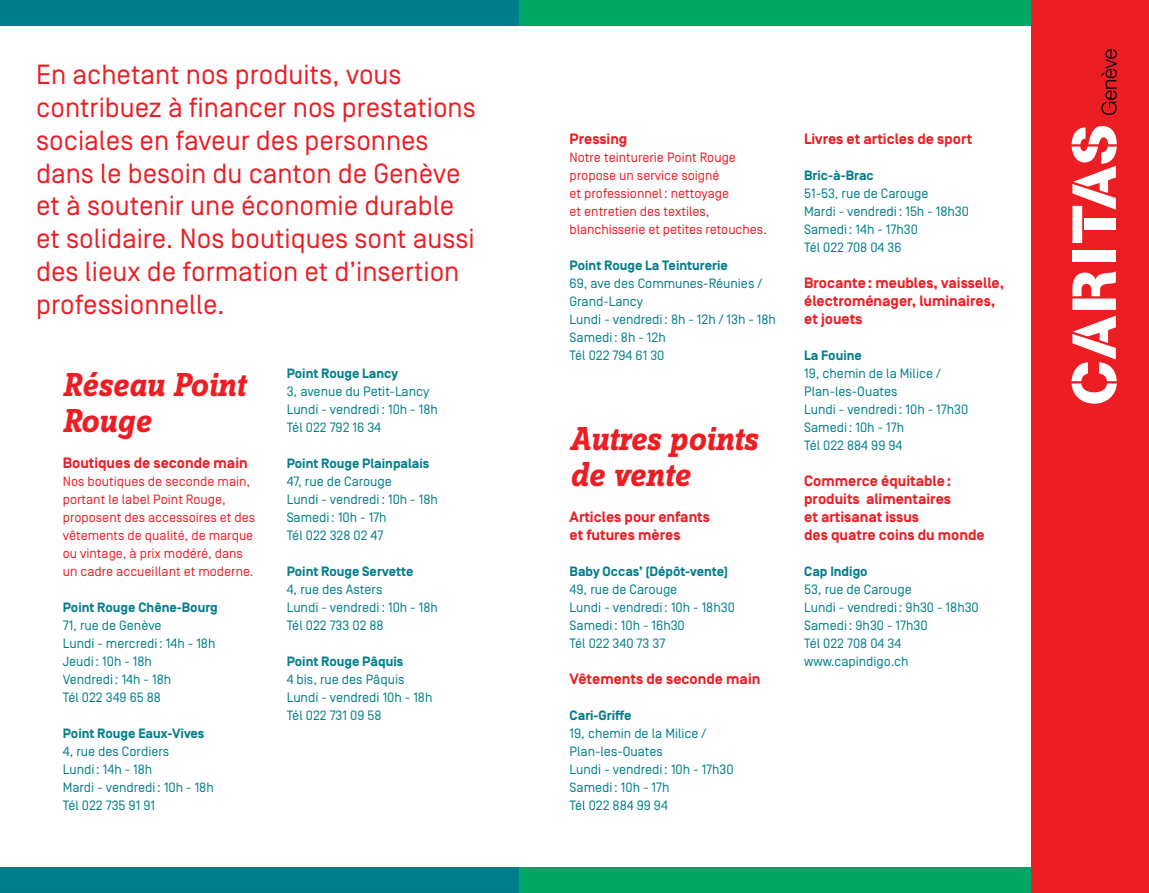
<style>
.page{position:relative;width:1149px;height:893px;background:#fff}
.page>*{position:absolute;margin:0;border:0;box-sizing:border-box;transform-origin:0 0}
.t1{font:italic 700 34.5px/36px "Zine Slab Dis OT";letter-spacing:-.01em;color:#ed1d24}
.t2{font:27.75px/32.8px "Simplon BP Regular";color:#ed1d24}
.t3{font:700 15px/18px "Simplon BP";color:#ed1d24}
.t4{font:13.5px/18px "Simplon BP Regular";color:#007d8b}
.t5{font:13.5px/18px "Simplon BP Regular";color:#ed1d24}
.t6{font:700 13.5px "Simplon BP";color:#007d8b}
</style>
<div class="page">
<div style="left:0;top:0;width:519px;height:893px;background:#007d8b"></div>
<div style="left:519px;top:0;width:629px;height:893px;background:#00a663"></div>
<div style="left:0;top:26px;width:1148px;height:841px;background:#fff"></div>
<div style="left:1031px;top:0;width:117px;height:893px;background:#ed1d24"></div>
<div style="left:1072px;top:250px;width:43px;height:12px;background:#fff"></div>
<svg style="left:1071px;top:316px;width:45px;height:88px"></svg>
<svg style="left:1072px;top:271px;width:43px;height:39px"></svg>
<svg style="left:1071px;top:126px;width:45px;height:117px"></svg>
<svg style="left:1101px;top:49px;width:15px;height:66px"></svg>
<p class="t2" style="left:36px;top:58px;width:441px">En achetant nos produits, vous contribuez à financer nos prestations sociales en faveur des personnes dans le besoin du canton de Genève et à soutenir une économie durable et solidaire. Nos boutiques sont aussi des lieux de formation et d’insertion professionnelle.</p>
<h1 class="t1" style="left:63px;top:368px;width:184px">Réseau Point<br>Rouge</h1>
<p class="t3" style="left:63px;top:454px;width:186px">Boutiques de seconde main</p>
<p class="t5" style="left:63px;top:472px;width:194px">Nos boutiques de seconde main, portant le label Point Rouge, proposent des accessoires et des vêtements de qualité, de marque ou vintage, à prix modéré, dans un cadre accueillant et moderne.</p>
<p class="t6" style="left:63px;top:600px;width:156px">Point Rouge Chêne-Bourg</p>
<p class="t4" style="left:63px;top:616px;width:154px">71, rue de Genève<br>Lundi - mercredi: 14h - 18h<br>Jeudi: 10h - 18h<br>Vendredi: 14h - 18h<br>Tél 022 349 65 88</p>
<p class="t6" style="left:63px;top:726px;width:143px">Point Rouge Eaux-Vives</p>
<p class="t4" style="left:63px;top:742px;width:152px">4, rue des Cordiers<br>Lundi: 14h - 18h<br>Mardi - vendredi: 10h - 18h<br>Tél 022 735 91 91</p>
<p class="t6" style="left:286px;top:366px;width:113px">Point Rouge Lancy</p>
<p class="t4" style="left:286px;top:382px;width:153px">3, avenue du Petit-Lancy<br>Lundi - vendredi: 10h - 18h<br>Tél 022 792 16 34</p>
<p class="t6" style="left:286px;top:456px;width:144px">Point Rouge Plainpalais</p>
<p class="t4" style="left:286px;top:472px;width:153px">47, rue de Carouge<br>Lundi - vendredi: 10h - 18h<br>Samedi: 10h - 17h<br>Tél 022 328 02 47</p>
<p class="t6" style="left:286px;top:564px;width:128px">Point Rouge Servette</p>
<p class="t4" style="left:286px;top:580px;width:153px">4, rue des Asters<br>Lundi - vendredi: 10h - 18h<br>Tél 022 733 02 88</p>
<p class="t6" style="left:286px;top:654px;width:118px">Point Rouge Pâquis</p>
<p class="t4" style="left:286px;top:670px;width:147px">4 bis, rue des Pâquis<br>Lundi - vendredi 10h - 18h<br>Tél 022 731 09 58</p>
<p class="t3" style="left:569px;top:130px;width:59px">Pressing</p>
<p class="t5" style="left:569px;top:148px;width:199px">Notre teinturerie Point Rouge propose un service soigné<br>et professionnel: nettoyage<br>et entretien des textiles, blanchisserie et petites retouches.</p>
<p class="t6" style="left:569px;top:258px;width:160px">Point Rouge La Teinturerie</p>
<p class="t4" style="left:569px;top:274px;width:208px">69, ave des Communes-Réunies /<br>Grand-Lancy<br>Lundi - vendredi: 8h - 12h / 13h - 18h<br>Samedi: 8h - 12h<br>Tél 022 794 61 30</p>
<h1 class="t1" style="left:569px;top:422px;width:189px">Autres points de vente</h1>
<p class="t3" style="left:569px;top:508px;width:142px">Articles pour enfants et futures mères</p>
<p class="t6" style="left:569px;top:564px;width:160px">Baby Occas’ (Dépôt-vente)</p>
<p class="t4" style="left:569px;top:580px;width:167px">49, rue de Carouge<br>Lundi - vendredi: 10h - 18h30<br>Samedi: 10h - 16h30<br>Tél 022 340 73 37</p>
<p class="t3" style="left:569px;top:670px;width:192px">Vêtements de seconde main</p>
<p class="t6" style="left:569px;top:708px;width:64px">Cari-Griffe</p>
<p class="t4" style="left:569px;top:724px;width:165px">19, chemin de la Milice /<br>Plan-les-Ouates<br>Lundi - vendredi: 10h - 17h30<br>Samedi: 10h - 17h<br>Tél 022 884 99 94</p>
<p class="t3" style="left:803px;top:130px;width:169px">Livres et articles de sport</p>
<p class="t6" style="left:803px;top:168px;width:71px">Bric-à-Brac</p>
<p class="t4" style="left:803px;top:184px;width:166px">51-53, rue de Carouge<br>Mardi - vendredi: 15h - 18h30<br>Samedi: 14h - 17h30<br>Tél 022 708 04 36</p>
<p class="t3" style="left:803px;top:274px;width:201px">Brocante: meubles, vaisselle, électroménager, luminaires, et jouets</p>
<p class="t6" style="left:803px;top:348px;width:59px">La Fouine</p>
<p class="t4" style="left:803px;top:364px;width:165px">19, chemin de la Milice /<br>Plan-les-Ouates<br>Lundi - vendredi: 10h - 17h30<br>Samedi: 10h - 17h<br>Tél 022 884 99 94</p>
<p class="t3" style="left:803px;top:472px;width:182px">Commerce équitable: produits alimentaires<br>et artisanat issus<br>des quatre coins du monde</p>
<p class="t6" style="left:803px;top:564px;width:65px">Cap Indigo</p>
<p class="t4" style="left:803px;top:580px;width:176px">53, rue de Carouge<br>Lundi - vendredi: 9h30 - 18h30<br>Samedi: 9h30 - 17h30<br>Tél 022 708 04 34 www.capindigo.ch</p>
</div>
